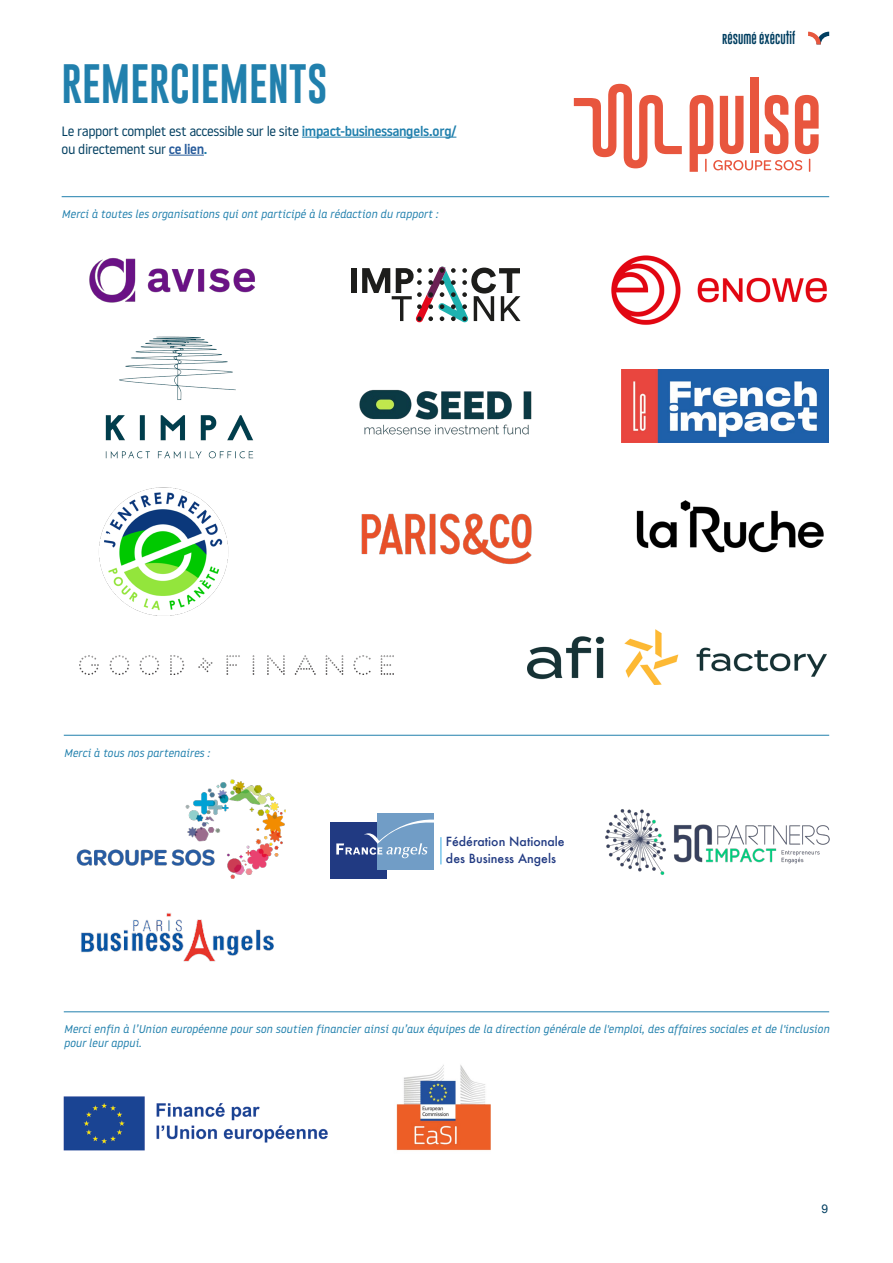
<style>
.page{position:relative;width:893px;height:1263px;background:#fff}
.page>*{position:absolute;margin:0;border:0;box-sizing:border-box;transform-origin:0 0}
.t1{font:40.5px "Gobold Uplow";color:#2180ad}
.t2{font:13.5px/18px "Noway";letter-spacing:-.03em;color:#003e60}
.t3{font:500 12.3px/16.4px "Futura";color:#213a82}
.t4{font:12px "Arial";color:#003e60}
.t5{font:italic 11.25px/13.5px "Noway";color:#2180ad}
.t6{font:10.5px "Gobold Uplow";color:#003e60}
.s1{font-weight:500;color:#2180ad}
.s2{font-weight:500;color:#275b9b}
</style>
<div class="page">
<div style="left:330px;top:822px;width:56px;height:57px;background:#213a82"></div>
<div style="left:378px;top:814px;width:56px;height:56px;background:#719dc6"></div>
<svg style="left:336px;top:813px;width:106px;height:51px"></svg>
<img style="left:81px;top:913px;width:193px;height:49px">
<img style="left:77px;top:780px;width:209px;height:98px">
<img style="left:605px;top:809px;width:225px;height:66px">
<hr style="left:64px;top:735px;width:765px;height:1px;background:#2180ad">
<hr style="left:64px;top:1011px;width:765px;height:1px;background:#2180ad">
<img style="left:99px;top:487px;width:130px;height:129px">
<img style="left:527px;top:630px;width:299px;height:54px">
<div style="left:750px;top:77px;width:8px;height:76px;background:#e8563e"></div>
<svg style="left:574px;top:84px;width:108px;height:84px"></svg>
<svg style="left:690px;top:95px;width:129px;height:77px"></svg>
<svg style="left:808px;top:32px;width:21px;height:12px"></svg>
<img style="left:359px;top:389px;width:173px;height:46px">
<img style="left:79px;top:655px;width:315px;height:20px">
<img style="left:105px;top:346px;width:149px;height:113px">
<div style="left:351px;top:268px;width:6px;height:25px;background:#1d1d1b"></div>
<svg style="left:362px;top:267px;width:159px;height:56px"></svg>
<hr style="left:302px;top:137px;width:154px;height:1px;background:#2180ad">
<hr style="left:169px;top:155px;width:35px;height:1px;background:#275b9b">
<hr style="left:62px;top:196px;width:767px;height:1px;background:#2180ad">
<img style="left:89px;top:258px;width:166px;height:88px">
<img style="left:611px;top:255px;width:216px;height:70px">
<img style="left:63px;top:1096px;width:265px;height:55px">
<img style="left:362px;top:514px;width:169px;height:51px">
<img style="left:636px;top:500px;width:188px;height:53px">
<img style="left:621px;top:369px;width:208px;height:73px">
<img style="left:396px;top:1065px;width:95px;height:86px">
<h1 class="t1" style="left:62px;top:51px;width:267px">REMERCIEMENTS</h1>
<p class="t2" style="left:62px;top:122px;width:396px">Le rapport complet est accessible sur le site <span class="s1">impact-businessangels.org/ </span>ou directement sur <span class="s2">ce lien</span><span class="s1">.</span></p>
<p class="t5" style="left:62px;top:207px;width:378px">Merci à toutes les organisations qui ont participé à la rédaction du rapport :</p>
<p class="t6" style="left:722px;top:30px;width:75px">RÉSUMÉ ÉXÉCUTIF</p>
<p class="t5" style="left:64px;top:746px;width:147px">Merci à tous nos partenaires :</p>
<p class="t3" style="left:446px;top:833px;width:120px">Fédération Nationale des Business Angels</p>
<p class="t5" style="left:64px;top:1022px;width:767px">Merci enfin à l’Union européenne pour son soutien financier ainsi qu’aux équipes de la direction générale de l'emploi, des affaires sociales et de l'inclusion pour leur appui.</p>
<p class="t4" style="left:821px;top:1201px;width:8px">9</p>
</div>
